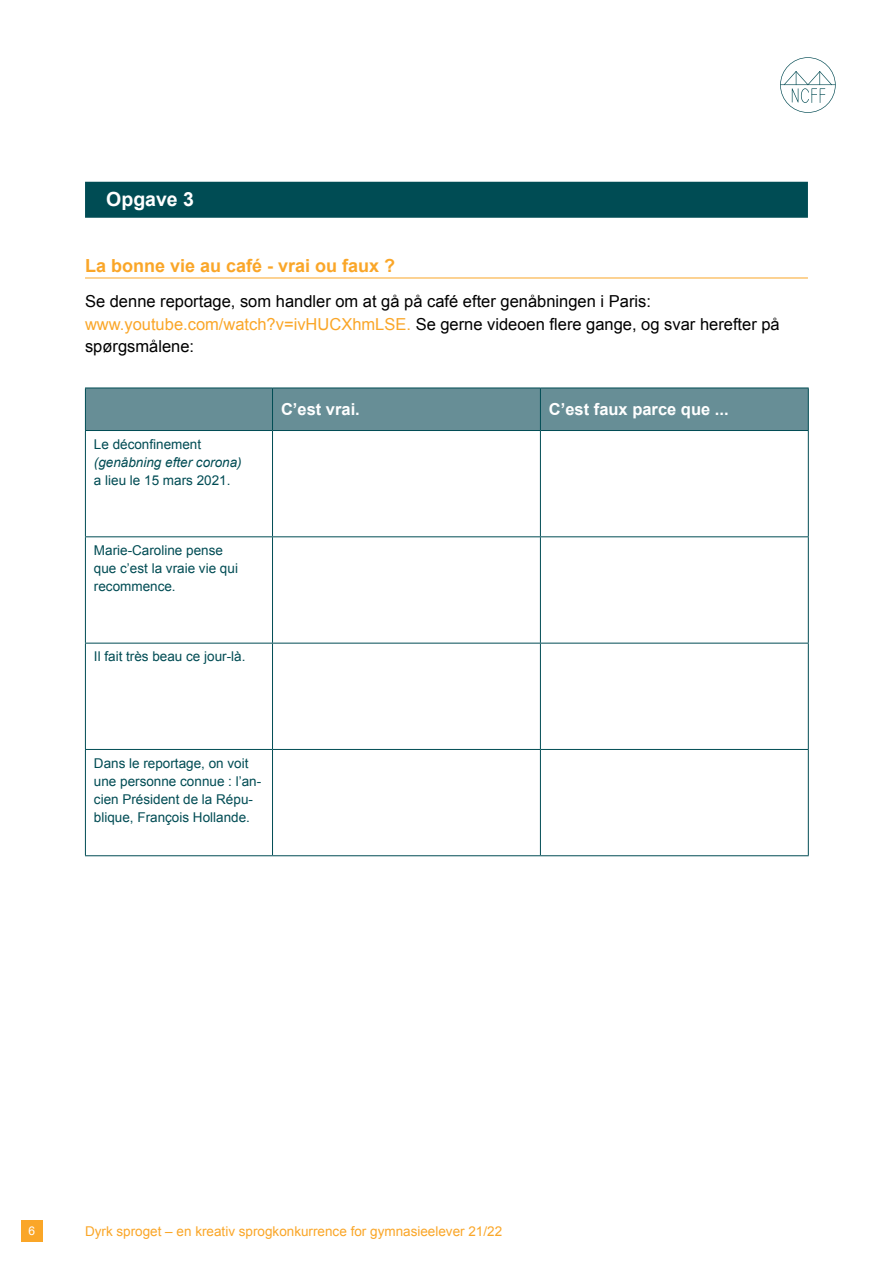
<style>
.page{position:relative;width:893px;height:1263px;background:#fff}
.page>*{position:absolute;margin:0;border:0;box-sizing:border-box;transform-origin:0 0}
.t1{font:700 19.5px "Arial";color:#fff}
.t2{font:700 18px "Arial";color:#faa628}
.t3{font:16.5px/22.5px "Arial";color:#000}
.t4{font:700 16.5px "Arial";color:#fff}
.t5{font:13.5px/18px "Arial";color:#004c54}
.t6{font:13.5px "Arial";color:#faa628}
.t7{font:italic 13.5px "Arial";color:#004c54}
.t8{font:12px "Arial";color:#fff}
.s1{color:#faa628}
</style>
<div class="page">
<svg style="left:780px;top:57px;width:56px;height:56px"></svg>
<div style="left:21px;top:1220px;width:22px;height:22px;background:#faa628"></div>
<div style="left:85px;top:182px;width:723px;height:36px;background:#004c54"></div>
<hr style="left:85px;top:278px;width:723px;height:1px;background:#faa628">
<div style="left:86px;top:389px;width:722px;height:41px;background:#678e96"></div>
<hr style="left:273px;top:430px;width:267px;height:1px;background:#004c54">
<hr style="left:272px;top:431px;width:1px;height:105px;background:#004c54">
<hr style="left:540px;top:430px;width:269px;height:1px;background:#004c54">
<hr style="left:808px;top:431px;width:1px;height:105px;background:#004c54">
<hr style="left:272px;top:537px;width:1px;height:106px;background:#004c54">
<hr style="left:808px;top:537px;width:1px;height:106px;background:#004c54">
<hr style="left:272px;top:643px;width:1px;height:106px;background:#004c54">
<hr style="left:808px;top:643px;width:1px;height:106px;background:#004c54">
<hr style="left:272px;top:750px;width:1px;height:105px;background:#004c54">
<hr style="left:808px;top:750px;width:1px;height:105px;background:#004c54">
<hr style="left:85px;top:388px;width:188px;height:1px;background:#004c54">
<hr style="left:85px;top:388px;width:1px;height:42px;background:#004c54">
<hr style="left:273px;top:388px;width:267px;height:1px;background:#004c54">
<hr style="left:272px;top:388px;width:1px;height:42px;background:#004c54">
<hr style="left:540px;top:388px;width:269px;height:1px;background:#004c54">
<hr style="left:540px;top:388px;width:1px;height:42px;background:#004c54">
<hr style="left:808px;top:388px;width:1px;height:42px;background:#004c54">
<hr style="left:85px;top:430px;width:188px;height:1px;background:#004c54">
<hr style="left:85px;top:431px;width:1px;height:105px;background:#004c54">
<hr style="left:540px;top:431px;width:1px;height:105px;background:#004c54">
<hr style="left:85px;top:536px;width:188px;height:1px;background:#004c54">
<hr style="left:85px;top:537px;width:1px;height:106px;background:#004c54">
<hr style="left:273px;top:536px;width:267px;height:1px;background:#004c54">
<hr style="left:540px;top:536px;width:269px;height:1px;background:#004c54">
<hr style="left:540px;top:537px;width:1px;height:106px;background:#004c54">
<hr style="left:85px;top:643px;width:188px;height:1px;background:#004c54">
<hr style="left:85px;top:643px;width:1px;height:106px;background:#004c54">
<hr style="left:273px;top:643px;width:267px;height:1px;background:#004c54">
<hr style="left:540px;top:643px;width:269px;height:1px;background:#004c54">
<hr style="left:540px;top:643px;width:1px;height:106px;background:#004c54">
<hr style="left:85px;top:749px;width:188px;height:1px;background:#004c54">
<hr style="left:85px;top:750px;width:1px;height:105px;background:#004c54">
<hr style="left:273px;top:749px;width:267px;height:1px;background:#004c54">
<hr style="left:540px;top:749px;width:269px;height:1px;background:#004c54">
<hr style="left:540px;top:750px;width:1px;height:105px;background:#004c54">
<hr style="left:85px;top:855px;width:188px;height:1px;background:#004c54">
<hr style="left:273px;top:855px;width:267px;height:1px;background:#004c54">
<hr style="left:540px;top:855px;width:269px;height:1px;background:#004c54">
<h1 class="t1" style="left:106px;top:186px;width:89px">Opgave 3</h1>
<h2 class="t2" style="left:85px;top:254px;width:312px">La bonne vie au café - vrai ou faux ?</h2>
<p class="t3" style="left:85px;top:290px;width:696px">Se denne reportage, som handler om at gå på café efter genåbningen i Paris: <span class="s1">www.youtube.com/watch?v=ivHUCXhmLSE.</span> Se gerne videoen flere gange, og svar herefter på spørgsmålene:</p>
<p class="t5" style="left:94px;top:435px;width:109px">Le déconfinement</p>
<p class="t7" style="left:94px;top:453px;width:149px">(genåbning efter corona)</p>
<p class="t5" style="left:94px;top:471px;width:138px">a lieu le 15 mars 2021.</p>
<p class="t5" style="left:94px;top:541px;width:146px">Marie-Caroline pense que c’est la vraie vie qui recommence.</p>
<p class="t5" style="left:94px;top:648px;width:153px">Il fait très beau ce jour-là.</p>
<p class="t4" style="left:281px;top:399px;width:80px">C’est vrai.</p>
<p class="t4" style="left:549px;top:399px;width:181px">C’est faux parce que ...</p>
<p class="t5" style="left:94px;top:754px;width:169px">Dans le reportage, on voit une personne connue : l’an&shy;cien Président de la Répu&shy;blique, François Hollande.</p>
<p class="t8" style="left:29px;top:1223px;width:8px">6</p>
<p class="t6" style="left:85px;top:1222px;width:419px">Dyrk sproget – en kreativ sprogkonkurrence for gymnasieelever 21/22</p>
</div>
